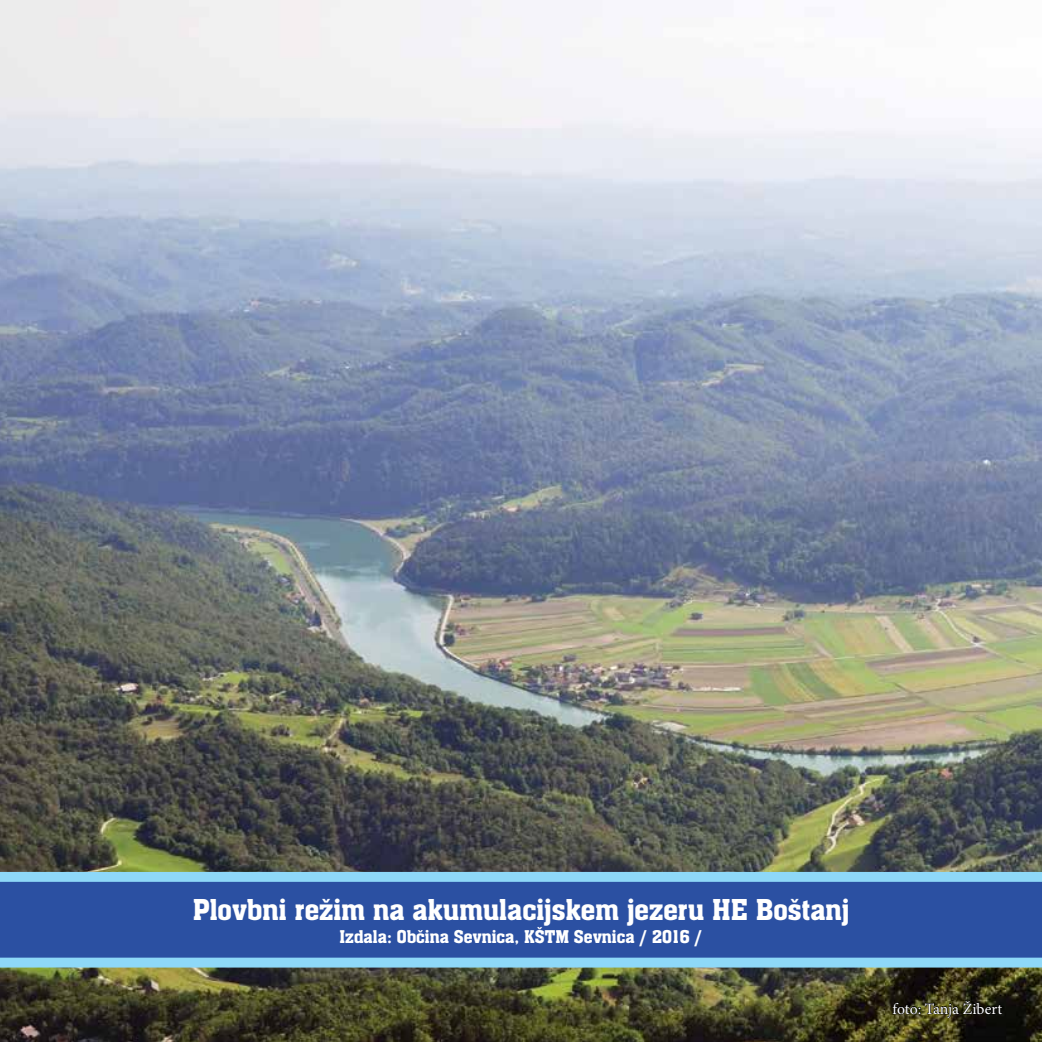
<style>
.page{position:relative;width:1042px;height:1042px;background:#fff}
.page>*{position:absolute;margin:0;border:0;box-sizing:border-box;transform-origin:0 0}
.t1{font:500 31.5px "Aachen DEE";color:#fff}
.t2{font:500 19.25px "Aachen DEE";color:#fff}
.t3{font:15.75px "Minion Pro";letter-spacing:-.005em;color:#fff}
</style>
<div class="page">
<img style="left:0;top:0;width:1042px;height:1042px">
<div style="left:0;top:876px;width:1042px;height:86px;background:#2b50a2"></div>
<div style="left:0;top:872px;width:1042px;height:10px;background:#8ed8f8"></div>
<div style="left:0;top:957px;width:1042px;height:10px;background:#8ed8f8"></div>
<svg style="left:892px;top:999px;width:111px;height:31px;background:#302e14"></svg>
<p class="t1" style="left:193px;top:891px;width:658px">Plovbni režim na akumulacijskem jezeru HE Boštanj</p>
<p class="t2" style="left:339px;top:925px;width:364px">Izdala: Občina Sevnica, KŠTM Sevnica / 2016 /</p>
<p class="t3" style="left:892px;top:998px;width:111px">foto: Tanja Žibert</p>
</div>
